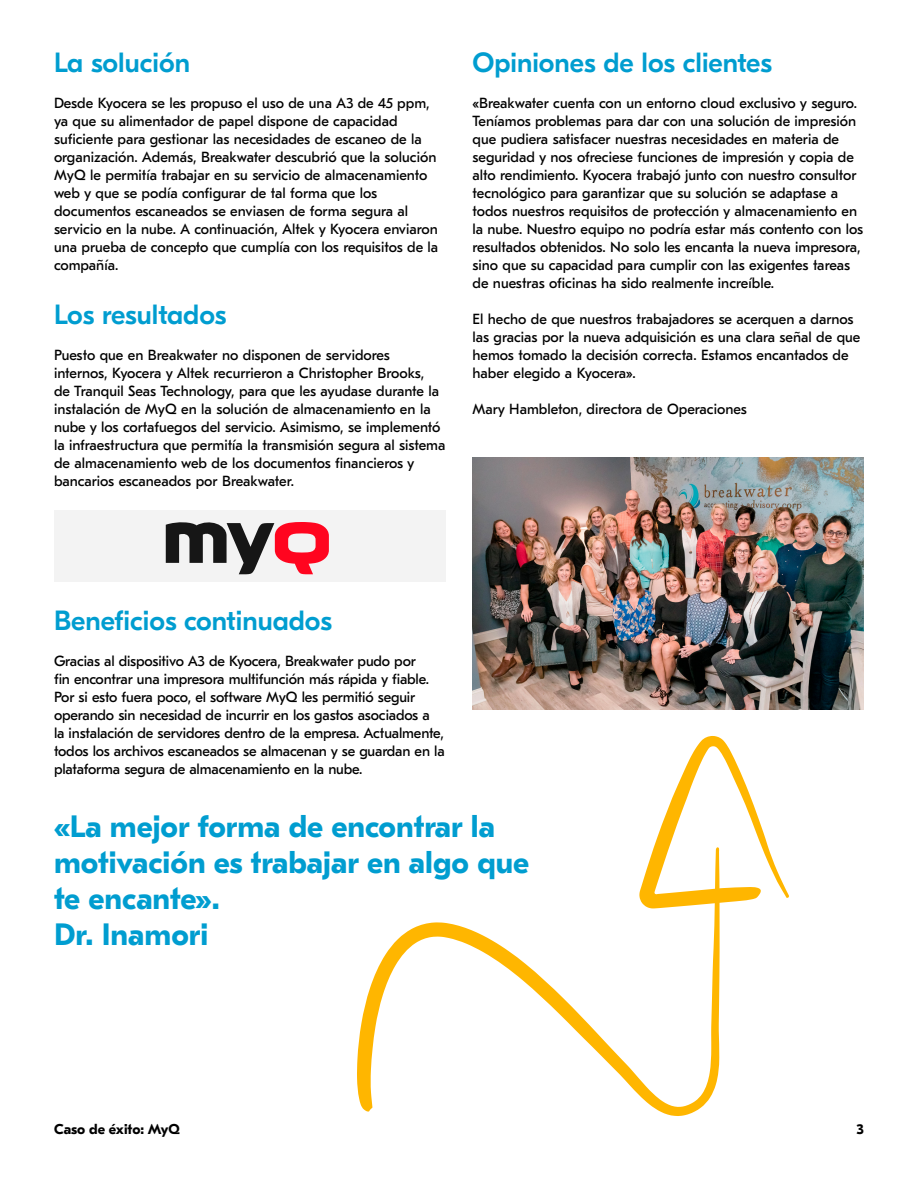
<style>
.page{position:relative;width:918px;height:1188px;background:#fff}
.page>*{position:absolute;margin:0;border:0;box-sizing:border-box;transform-origin:0 0}
.t1{font:700 30.9px/36px "GT Eesti Pro Text";color:#009dd0}
.t2{font:500 27.75px "GT Eesti Pro Display";color:#009dd0}
.t3{font:14.7px/18px "GT Eesti Pro Text";color:#000}
.t4{font:700 14.25px "GT Eesti Pro Text";color:#000}
</style>
<div class="page">
<img style="left:472px;top:457px;width:392px;height:252px">
<div style="left:54px;top:510px;width:392px;height:72px;background:#f3f3f3"></div>
<svg style="left:357px;top:736px;width:432px;height:380px"></svg>
<svg style="left:166px;top:522px;width:163px;height:52px"></svg>
<h2 class="t2" style="left:54px;top:48px;width:138px">La solución</h2>
<p class="t3" style="left:54px;top:94px;width:386px">Desde Kyocera se les propuso el uso de una A3 de 45 ppm, ya que su alimentador de papel dispone de capacidad suficiente para gestionar las necesidades de escaneo de la organización. Además, Breakwater descubrió que la solución MyQ le permitía trabajar en su servicio de almacenamiento web y que se podía configurar de tal forma que los documentos escaneados se enviasen de forma segura al servicio en la nube. A continuación, Altek y Kyocera enviaron una prueba de concepto que cumplía con los requisitos de la compañía.</p>
<h2 class="t2" style="left:54px;top:300px;width:174px">Los resultados</h2>
<p class="t3" style="left:54px;top:346px;width:393px">Puesto que en Breakwater no disponen de servidores internos, Kyocera y Altek recurrieron a Christopher Brooks,<br>de Tranquil Seas Technology, para que les ayudase durante la instalación de MyQ en la solución de almacenamiento en la nube y los cortafuegos del servicio. Asimismo, se implementó la infraestructura que permitía la transmisión segura al sistema de almacenamiento web de los documentos financieros y bancarios escaneados por Breakwater.</p>
<h2 class="t2" style="left:472px;top:48px;width:301px">Opiniones de los clientes</h2>
<p class="t3" style="left:472px;top:94px;width:392px">«Breakwater cuenta con un entorno cloud exclusivo y seguro.<br>Teníamos problemas para dar con una solución de impresión que pudiera satisfacer nuestras necesidades en materia de seguridad y nos ofreciese funciones de impresión y copia de alto rendimiento. Kyocera trabajó junto con nuestro consultor tecnológico para garantizar que su solución se adaptase a todos nuestros requisitos de protección y almacenamiento en la nube. Nuestro equipo no podría estar más contento con los resultados obtenidos. No solo les encanta la nueva impresora, sino que su capacidad para cumplir con las exigentes tareas de nuestras oficinas ha sido realmente increíble.</p>
<p class="t3" style="left:472px;top:310px;width:390px">El hecho de que nuestros trabajadores se acerquen a darnos las gracias por la nueva adquisición es una clara señal de que hemos tomado la decisión correcta. Estamos encantados de haber elegido a Kyocera».</p>
<p class="t3" style="left:472px;top:400px;width:276px">Mary Hambleton, directora de Operaciones</p>
<h2 class="t2" style="left:54px;top:606px;width:280px">Beneficios continuados</h2>
<p class="t3" style="left:54px;top:652px;width:392px">Gracias al dispositivo A3 de Kyocera, Breakwater pudo por<br>fin encontrar una impresora multifunción más rápida y fiable.<br>Por si esto fuera poco, el software MyQ les permitió seguir operando sin necesidad de incurrir en los gastos asociados a<br>la instalación de servidores dentro de la empresa. Actualmente, todos los archivos escaneados se almacenan y se guardan en la plataforma segura de almacenamiento en la nube.</p>
<h1 class="t1" style="left:54px;top:809px;width:477px">«La mejor forma de encontrar la motivación es trabajar en algo que te encante».<br>Dr. Inamori</h1>
<p class="t4" style="left:54px;top:1121px;width:127px">Caso de éxito: MyQ</p>
<p class="t4" style="left:857px;top:1121px;width:9px">3</p>
</div>
